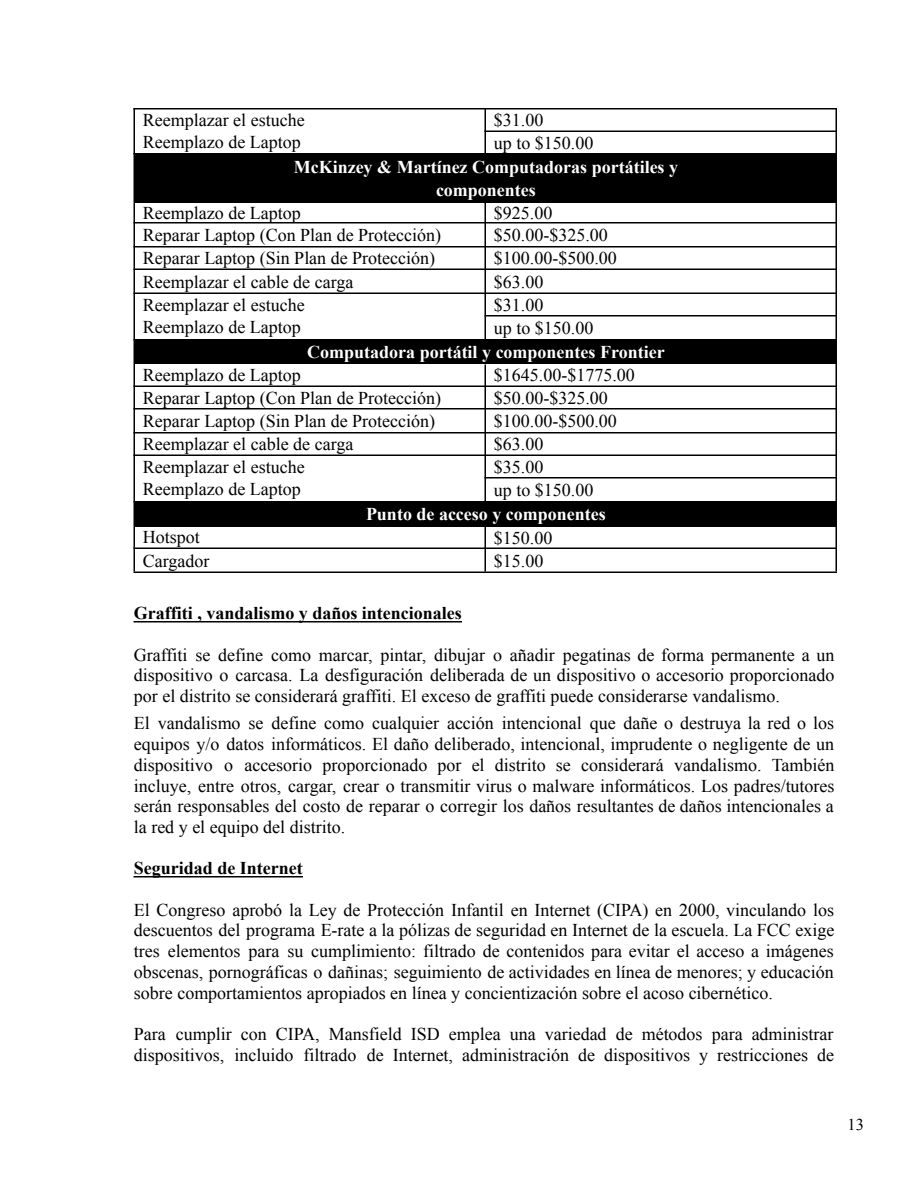
<style>
.page{position:relative;width:918px;height:1188px;background:#fff}
.page>*{position:absolute;margin:0;border:0;box-sizing:border-box;transform-origin:0 0}
.t1{font:18px/20.7px "Times New Roman";color:#000;text-align:justify}
.t2{font:700 18px/22.8px "Times New Roman";color:#fff;text-align:center}
.t3{font:700 18px "Times New Roman";color:#000}
.t4{font:16.5px "Times New Roman";color:#000}
</style>
<div class="page">
<div style="left:134px;top:154px;width:702px;height:48px;background:#000"></div>
<div style="left:134px;top:340px;width:702px;height:23px;background:#000"></div>
<div style="left:134px;top:502px;width:702px;height:24px;background:#000"></div>
<hr style="left:133px;top:621px;width:329px;height:2px;background:#000">
<hr style="left:133px;top:876px;width:170px;height:1px;background:#000">
<hr style="left:134px;top:108px;width:1px;height:464px;background:#000">
<hr style="left:485px;top:108px;width:1px;height:46px;background:#000">
<hr style="left:485px;top:202px;width:1px;height:139px;background:#000">
<hr style="left:485px;top:364px;width:1px;height:138px;background:#000">
<hr style="left:485px;top:526px;width:1px;height:46px;background:#000">
<hr style="left:835px;top:108px;width:2px;height:464px;background:#000">
<hr style="left:133px;top:108px;width:704px;height:2px;background:#000">
<hr style="left:484px;top:130px;width:353px;height:2px;background:#000">
<hr style="left:133px;top:153px;width:704px;height:2px;background:#000">
<hr style="left:133px;top:222px;width:704px;height:2px;background:#000">
<hr style="left:133px;top:246px;width:704px;height:2px;background:#000">
<hr style="left:133px;top:268px;width:704px;height:2px;background:#000">
<hr style="left:133px;top:293px;width:704px;height:1px;background:#000">
<hr style="left:484px;top:315px;width:353px;height:2px;background:#000">
<hr style="left:133px;top:339px;width:704px;height:2px;background:#000">
<hr style="left:133px;top:385px;width:704px;height:2px;background:#000">
<hr style="left:133px;top:408px;width:704px;height:2px;background:#000">
<hr style="left:133px;top:432px;width:704px;height:1px;background:#000">
<hr style="left:133px;top:454px;width:704px;height:2px;background:#000">
<hr style="left:484px;top:477px;width:353px;height:1px;background:#000">
<hr style="left:133px;top:501px;width:704px;height:2px;background:#000">
<hr style="left:133px;top:548px;width:704px;height:1px;background:#000">
<hr style="left:133px;top:571px;width:704px;height:2px;background:#000">
<p class="t1" style="left:143px;top:110px;width:163px">Reemplazar el estuche</p>
<p class="t1" style="left:494px;top:110px;width:51px">$31.00</p>
<p class="t1" style="left:143px;top:132px;width:159px">Reemplazo de Laptop</p>
<p class="t1" style="left:494px;top:133px;width:101px">up to $150.00</p>
<p class="t2" style="left:294px;top:156px;width:386px">McKinzey &amp; Martínez Computadoras portátiles y componentes</p>
<p class="t1" style="left:143px;top:202px;width:159px">Reemplazo de Laptop</p>
<p class="t1" style="left:494px;top:202px;width:60px">$925.00</p>
<p class="t1" style="left:143px;top:225px;width:300px">Reparar Laptop (Con Plan de Protección)</p>
<p class="t1" style="left:494px;top:225px;width:115px">$50.00-$325.00</p>
<p class="t1" style="left:143px;top:248px;width:294px">Reparar Laptop (Sin Plan de Protección)</p>
<p class="t1" style="left:494px;top:248px;width:124px">$100.00-$500.00</p>
<p class="t1" style="left:143px;top:271px;width:212px">Reemplazar el cable de carga</p>
<p class="t1" style="left:494px;top:271px;width:51px">$63.00</p>
<p class="t1" style="left:143px;top:294px;width:163px">Reemplazar el estuche</p>
<p class="t1" style="left:494px;top:294px;width:51px">$31.00</p>
<p class="t1" style="left:143px;top:316px;width:159px">Reemplazo de Laptop</p>
<p class="t1" style="left:494px;top:317px;width:101px">up to $150.00</p>
<p class="t2" style="left:307px;top:340px;width:359px">Computadora portátil y componentes Frontier</p>
<p class="t1" style="left:143px;top:364px;width:159px">Reemplazo de Laptop</p>
<p class="t1" style="left:494px;top:364px;width:142px">$1645.00-$1775.00</p>
<p class="t1" style="left:143px;top:387px;width:300px">Reparar Laptop (Con Plan de Protección)</p>
<p class="t1" style="left:494px;top:387px;width:115px">$50.00-$325.00</p>
<p class="t1" style="left:143px;top:411px;width:294px">Reparar Laptop (Sin Plan de Protección)</p>
<p class="t1" style="left:494px;top:411px;width:124px">$100.00-$500.00</p>
<p class="t1" style="left:143px;top:434px;width:212px">Reemplazar el cable de carga</p>
<p class="t1" style="left:494px;top:434px;width:51px">$63.00</p>
<p class="t1" style="left:143px;top:457px;width:163px">Reemplazar el estuche</p>
<p class="t1" style="left:494px;top:457px;width:51px">$35.00</p>
<p class="t1" style="left:143px;top:479px;width:159px">Reemplazo de Laptop</p>
<p class="t1" style="left:494px;top:480px;width:101px">up to $150.00</p>
<p class="t2" style="left:366px;top:502px;width:241px">Punto de acceso y componentes</p>
<p class="t1" style="left:143px;top:526px;width:58px">Hotspot</p>
<p class="t1" style="left:494px;top:527px;width:60px">$150.00</p>
<p class="t1" style="left:143px;top:550px;width:68px">Cargador</p>
<p class="t1" style="left:494px;top:550px;width:51px">$15.00</p>
<p class="t3" style="left:134px;top:603px;width:329px">Graffiti , vandalismo y daños intencionales</p>
<p class="t1" style="left:134px;top:644px;width:702px">Graffiti se define como marcar, pintar, dibujar o añadir pegatinas de forma permanente a un dispositivo o carcasa. La desfiguración deliberada de un dispositivo o accesorio proporcionado por el distrito se considerará graffiti. El exceso de graffiti puede considerarse vandalismo.</p>
<p class="t1" style="left:134px;top:713px;width:702px">El vandalismo se define como cualquier acción intencional que dañe o destruya la red o los equipos y/o datos informáticos. El daño deliberado, intencional, imprudente o negligente de un dispositivo o accesorio proporcionado por el distrito se considerará vandalismo. También incluye, entre otros, cargar, crear o transmitir virus o malware informáticos. Los padres/tutores serán responsables del costo de reparar o corregir los daños resultantes de daños intencionales a la red y el equipo del distrito.</p>
<p class="t3" style="left:134px;top:858px;width:170px">Seguridad de Internet</p>
<p class="t1" style="left:134px;top:899px;width:702px">El Congreso aprobó la Ley de Protección Infantil en Internet (CIPA) en 2000, vinculando los descuentos del programa E-rate a la pólizas de seguridad en Internet de la escuela. La FCC exige tres elementos para su cumplimiento: filtrado de contenidos para evitar el acceso a imágenes obscenas, pornográficas o dañinas; seguimiento de actividades en línea de menores; y educación sobre comportamientos apropiados en línea y concientización sobre el acoso cibernético.</p>
<p class="t1" style="left:134px;top:1023px;width:702px">Para cumplir con CIPA, Mansfield ISD emplea una variedad de métodos para administrar dispositivos, incluido filtrado de Internet, administración de dispositivos y restricciones de</p>
<p class="t4" style="left:848px;top:1116px;width:18px">13</p>
</div>
